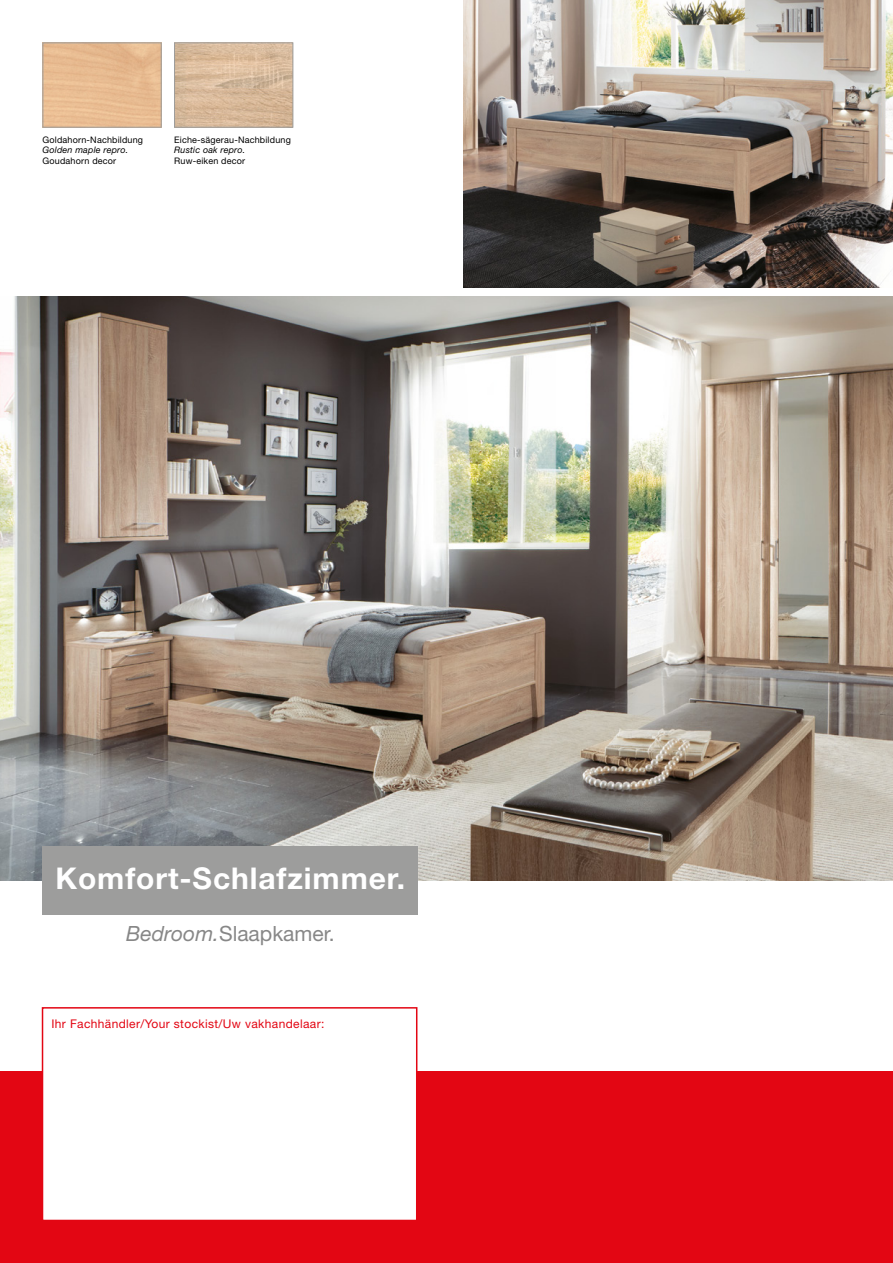
<style>
.page{position:relative;width:893px;height:1263px;background:#fff}
.page>*{position:absolute;margin:0;border:0;box-sizing:border-box;transform-origin:0 0}
.t1{font:700 30px "Helvetica Neue";letter-spacing:.03em;color:#fff}
.t2{font:21px "Helvetica Neue";color:#878787}
.t3{font:12px "Helvetica Neue";letter-spacing:.03em;color:#e30613}
.t4{font:9px "Helvetica Neue";letter-spacing:.02em;color:#000}
.t5{font:italic 9px "Helvetica Neue";letter-spacing:.02em;color:#000}
.s1{font-style:italic}
</style>
<div class="page">
<img style="left:0;top:296px;width:893px;height:584px">
<img style="left:463px;top:0;width:430px;height:288px">
<div style="left:0;top:1071px;width:893px;height:192px;background:#e30613"></div>
<div style="left:42px;top:1007px;width:375px;height:214px;background:#fff;border:2px solid #e30613"></div>
<div style="left:43px;top:43px;width:119px;height:85px;border:1px solid #9d9d9c"></div>
<img style="left:176px;top:45px;width:115px;height:81px">
<div style="left:174px;top:43px;width:119px;height:85px;border:1px solid #9d9d9c"></div>
<div style="left:43px;top:846px;width:375px;height:68px;background:#9d9d9c"></div>
<p class="t4" style="left:43px;top:134px;width:102px">Goldahorn-Nachbildung</p>
<p class="t5" style="left:43px;top:145px;width:87px">Golden maple repro.</p>
<p class="t4" style="left:43px;top:155px;width:75px">Goudahorn decor</p>
<p class="t4" style="left:174px;top:134px;width:118px">Eiche-sägerau-Nachbildung</p>
<p class="t5" style="left:174px;top:145px;width:73px">Rustic oak repro.</p>
<p class="t4" style="left:174px;top:155px;width:73px">Ruw-eiken decor</p>
<h1 class="t1" style="left:55px;top:860px;width:351px">Komfort-Schlafzimmer.</h1>
<h2 class="t2" style="left:126px;top:921px;width:210px"><span class="s1">Bedroom.</span>Slaapkamer.</h2>
<h3 class="t3" style="left:51px;top:1016px;width:274px">Ihr Fachhändler/Your stockist/Uw vakhandelaar:</h3>
</div>
